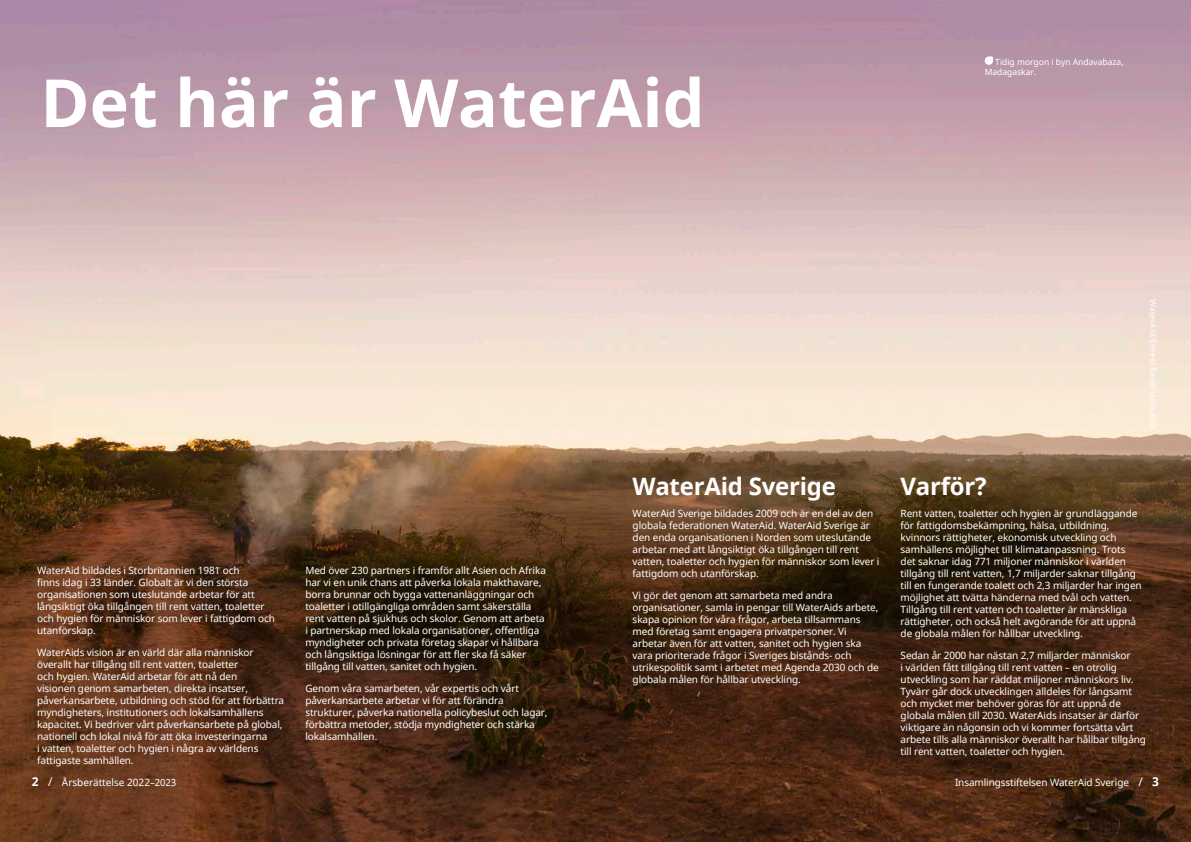
<style>
.page{position:relative;width:1191px;height:842px;background:#fff}
.page>*{position:absolute;margin:0;border:0;box-sizing:border-box;transform-origin:0 0}
.t1{font:700 66.5px "Noto Sans";color:#fff}
.Inledning_text{font:700 24px "Noto Sans";letter-spacing:-.01em;color:#fff}
.Inledning_text-2{font:10px/12px "Noto Sans";letter-spacing:-.01em;color:#fff}
.Page_folio_12_14{font:10px "Noto Sans";letter-spacing:-.01em;color:#fff}
.t2{font:8.5px/10.2px "Noto Sans";color:#fff}
.s1{font-weight:700;font-size:12px}
.s2{font-size:12px}
.s3{font-size:9.5px}
</style>
<div class="page">
<img style="left:0;top:0;width:1191px;height:842px">
<svg style="left:984px;top:56px;width:9px;height:9px"></svg>
<p class="t1" style="left:40px;top:56px;width:666px">Det här är WaterAid</p>
<p class="t2" style="left:984px;top:56px;width:140px;text-indent:11px">Tidig morgon i byn Andavabaza,<br>Madagaskar.</p>
<p class="Inledning_text-2" style="left:37px;top:564px;width:239px">WaterAid bildades i Storbritannien 1981 och<br>finns idag i 33 länder. Globalt är vi den största organisationen som uteslutande arbetar för att långsiktigt öka tillgången till rent vatten, toaletter och hygien för människor som lever i fattigdom och utanförskap.</p>
<p class="Inledning_text-2" style="left:37px;top:646px;width:248px">WaterAids vision är en värld där alla människor överallt har tillgång till rent vatten, toaletter<br>och hygien. WaterAid arbetar för att nå den<br>visionen genom samarbeten, direkta insatser, påverkansarbete, utbildning och stöd för att förbättra myndigheters, institutioners och lokalsamhällens kapacitet. Vi bedriver vårt påverkansarbete på global, nationell och lokal nivå för att öka investeringarna<br>i vatten, toaletter och hygien i några av världens fattigaste samhällen.</p>
<p class="Inledning_text-2" style="left:305px;top:564px;width:242px">Med över 230 partners i framför allt Asien och Afrika har vi en unik chans att påverka lokala makthavare, borra brunnar och bygga vattenanläggningar och toaletter i otillgängliga områden samt säkerställa rent vatten på sjukhus och skolor. Genom att arbeta i partnerskap med lokala organisationer, offentliga myndigheter och privata företag skapar vi hållbara och långsiktiga lösningar för att fler ska få säker tillgång till vatten, sanitet och hygien.</p>
<p class="Inledning_text-2" style="left:305px;top:682px;width:244px">Genom våra samarbeten, vår expertis och vårt påverkansarbete arbetar vi för att förändra strukturer, påverka nationella policybeslut och lagar, förbättra metoder, stödja myndigheter och stärka lokalsamhällen.</p>
<p class="Inledning_text" style="left:632px;top:469px;width:205px">WaterAid Sverige</p>
<p class="Inledning_text-2" style="left:632px;top:507px;width:248px">WaterAid Sverige bildades 2009 och är en del av den globala federationen WaterAid. WaterAid Sverige är den enda organisationen i Norden som uteslutande arbetar med att långsiktigt öka tillgången till rent vatten, toaletter och hygien för människor som lever i fattigdom och utanförskap.</p>
<p class="Inledning_text-2" style="left:632px;top:589px;width:248px">Vi gör det genom att samarbeta med andra organisationer, samla in pengar till WaterAids arbete, skapa opinion för våra frågor, arbeta tillsammans med företag samt engagera privatpersoner. Vi arbetar även för att vatten, sanitet och hygien ska vara prioriterade frågor i Sveriges bistånds- och utrikespolitik samt i arbetet med Agenda 2030 och de globala målen för hållbar utveckling.</p>
<p class="t2" style="left:1158px;top:299px;width:132px;rotate:90deg">WaterAid/Ernest Randriarimalala</p>
<p class="Inledning_text" style="left:900px;top:469px;width:87px">Varför?</p>
<p class="Inledning_text-2" style="left:900px;top:507px;width:243px">Rent vatten, toaletter och hygien är grundläggande för fattigdomsbekämpning, hälsa, utbildning, kvinnors rättigheter, ekonomisk utveckling och samhällens möjlighet till klimatanpassning. Trots det saknar idag 771 miljoner människor i världen tillgång till rent vatten, 1,7 miljarder saknar tillgång till en fungerande toalett och 2,3 miljarder har ingen möjlighet att tvätta händerna med tvål och vatten.<br>Tillgång till rent vatten och toaletter är mänskliga rättigheter, och också helt avgörande för att uppnå de globala målen för hållbar utveckling.</p>
<p class="Inledning_text-2" style="left:900px;top:649px;width:247px">Sedan år 2000 har nästan 2,7 miljarder människor<br>i världen fått tillgång till rent vatten – en otrolig utveckling som har räddat miljoner människors liv.<br>Tyvärr går dock utvecklingen alldeles för långsamt och mycket mer behöver göras för att uppnå de globala målen till 2030. WaterAids insatser är därför viktigare än någonsin och vi kommer fortsätta vårt arbete tills alla människor överallt har hållbar tillgång till rent vatten, toaletter och hygien.</p>
<p class="Page_folio_12_14" style="left:32px;top:775px;width:146px"><span class="s1">2</span> <span class="s2">/</span> Årsberättelse 2022<span class="s3">–2023</span></p>
<p class="Page_folio_12_14" style="left:955px;top:775px;width:206px">Insamlingsstiftelsen WaterAid Sverige <span class="s2">/</span> <span class="s1">3</span></p>
</div>
